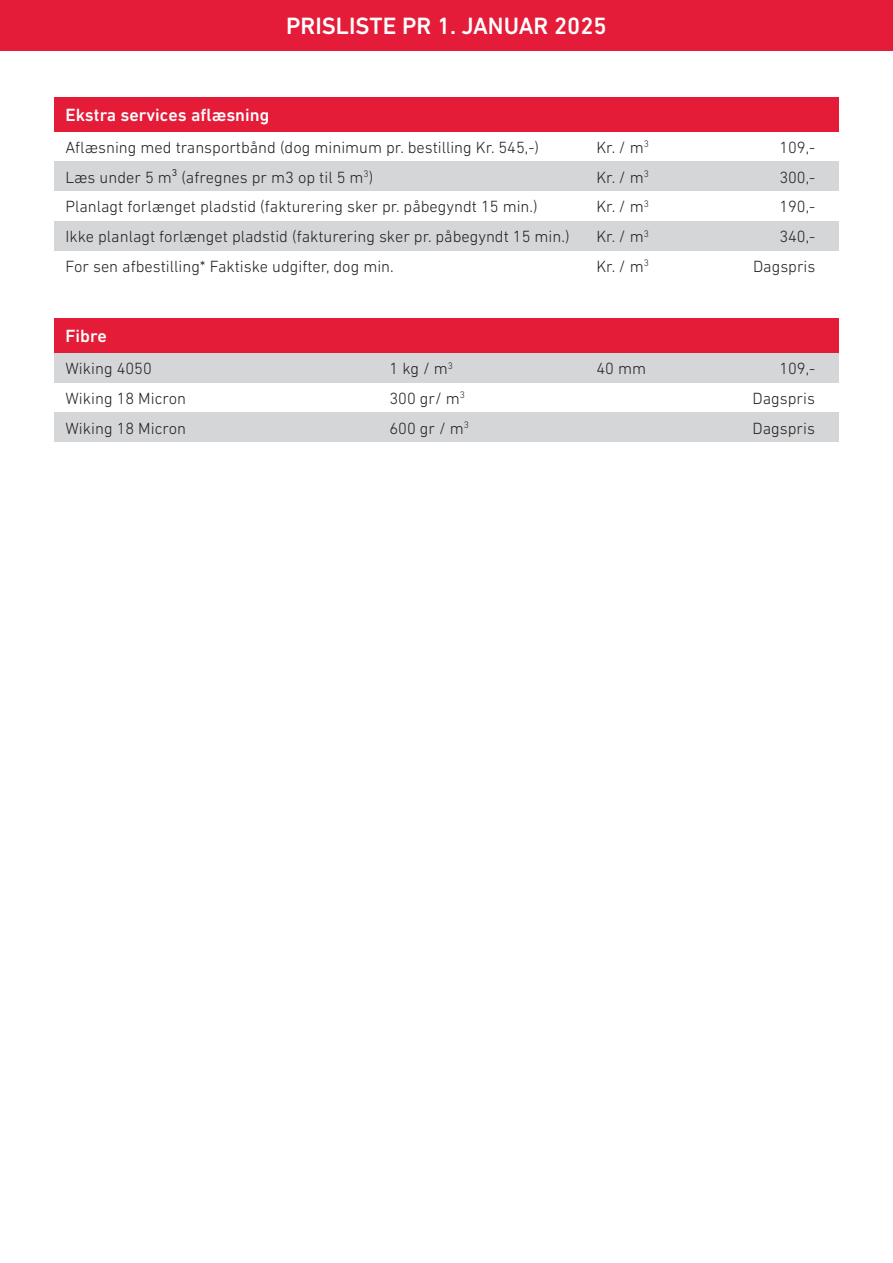
<style>
.page{position:relative;width:893px;height:1263px;background:#fff}
.page>*{position:absolute;margin:0;border:0;box-sizing:border-box;transform-origin:0 0}
.t1{font:500 24px "DIN Next LT Pro";color:#fff}
.t2{font:500 18px "DIN Next LT Pro";color:#fff}
.t3{font:300 16.5px "DIN Next LT Pro";color:#231f20}
</style>
<div class="page">
<div style="left:54px;top:162px;width:785px;height:29px;background:#d5d6d8"></div>
<div style="left:54px;top:97px;width:785px;height:35px;background:#e41c38"></div>
<div style="left:54px;top:221px;width:785px;height:30px;background:#d5d6d8"></div>
<div style="left:0;top:0;width:893px;height:50px;background:#e41c39"></div>
<div style="left:54px;top:353px;width:785px;height:30px;background:#d5d6d8"></div>
<div style="left:54px;top:318px;width:785px;height:35px;background:#e41c38"></div>
<div style="left:54px;top:412px;width:785px;height:30px;background:#d5d6d8"></div>
<p class="t1" style="left:286px;top:12px;width:322px">PRISLISTE PR 1. JANUAR 2025</p>
<p class="t2" style="left:65px;top:105px;width:205px">Ekstra services aflæsning</p>
<p class="t3" style="left:65px;top:138px;width:475px">Aflæsning med transportbånd (dog minimum pr. bestilling Kr. 545,-)</p>
<p class="t3" style="left:596px;top:138px;width:54px">Kr. / m<sup>3</sup></p>
<p class="t3" style="left:779px;top:138px;width:38px">109,-</p>
<p class="t3" style="left:65px;top:168px;width:309px">Læs under 5 m³ (afregnes pr m3 op til 5 m<sup>3</sup>)</p>
<p class="t3" style="left:596px;top:168px;width:54px">Kr. / m<sup>3</sup></p>
<p class="t3" style="left:779px;top:168px;width:38px">300,-</p>
<p class="t3" style="left:65px;top:197px;width:474px">Planlagt forlænget pladstid (fakturering sker pr. påbegyndt 15 min.)</p>
<p class="t3" style="left:596px;top:197px;width:54px">Kr. / m<sup>3</sup></p>
<p class="t3" style="left:779px;top:197px;width:38px">190,-</p>
<p class="t3" style="left:65px;top:227px;width:506px">Ikke planlagt forlænget pladstid (fakturering sker pr. påbegyndt 15 min.)</p>
<p class="t3" style="left:596px;top:227px;width:54px">Kr. / m<sup>3</sup></p>
<p class="t3" style="left:779px;top:227px;width:38px">340,-</p>
<p class="t3" style="left:65px;top:257px;width:330px">For sen afbestilling* Faktiske udgifter, dog min.</p>
<p class="t3" style="left:596px;top:257px;width:54px">Kr. / m<sup>3</sup></p>
<p class="t3" style="left:753px;top:257px;width:64px">Dagspris</p>
<p class="t2" style="left:65px;top:326px;width:43px">Fibre</p>
<p class="t3" style="left:65px;top:359px;width:88px">Wiking 4050</p>
<p class="t3" style="left:389px;top:359px;width:65px">1 kg / m<sup>3</sup></p>
<p class="t3" style="left:596px;top:359px;width:51px">40 mm</p>
<p class="t3" style="left:779px;top:359px;width:38px">109,-</p>
<p class="t3" style="left:65px;top:389px;width:122px">Wiking 18 Micron</p>
<p class="t3" style="left:389px;top:389px;width:77px">300 gr/ m<sup>3</sup></p>
<p class="t3" style="left:753px;top:389px;width:64px">Dagspris</p>
<p class="t3" style="left:65px;top:418px;width:122px">Wiking 18 Micron</p>
<p class="t3" style="left:389px;top:418px;width:81px">600 gr / m<sup>3</sup></p>
<p class="t3" style="left:753px;top:418px;width:64px">Dagspris</p>
</div>
